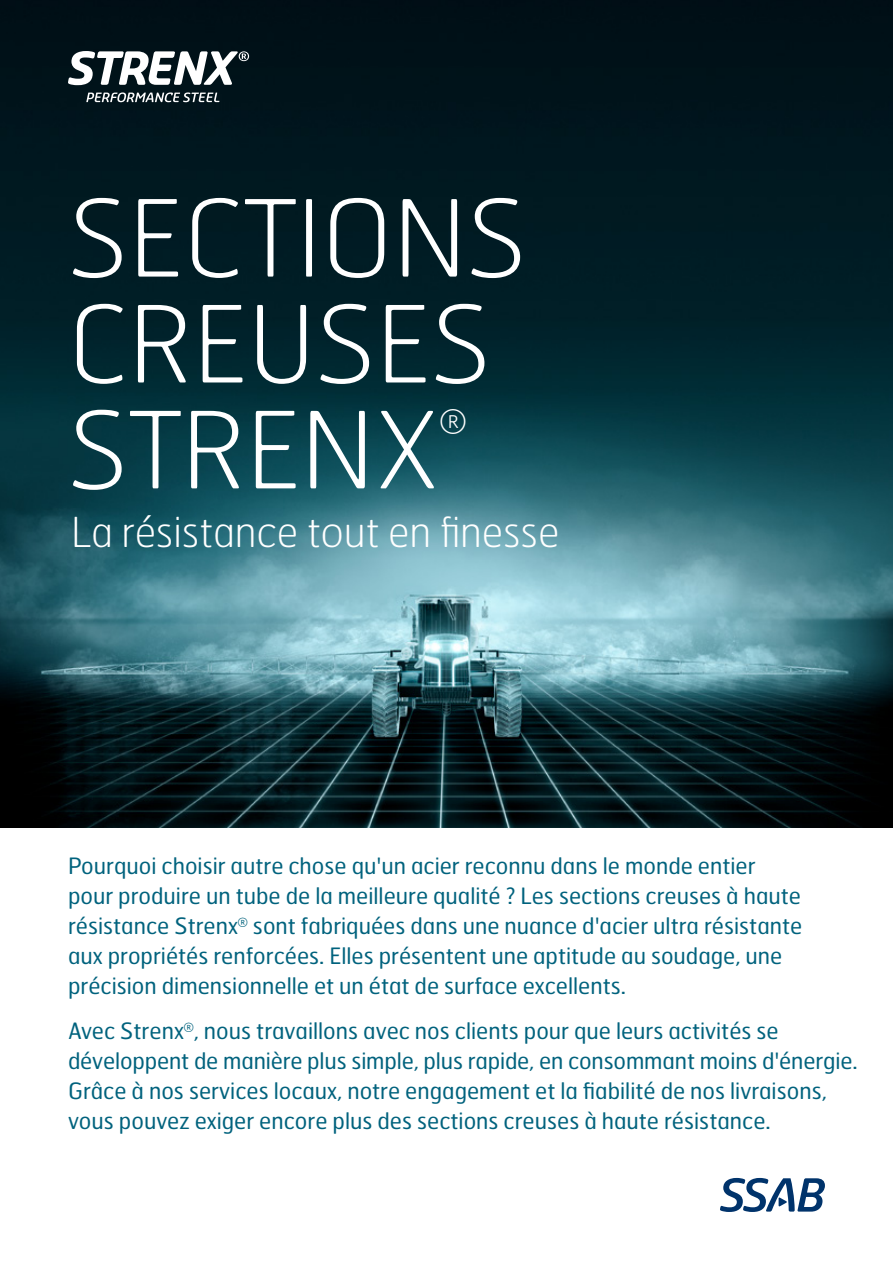
<style>
.page{position:relative;width:893px;height:1263px;background:#fff}
.page>*{position:absolute;margin:0;border:0;box-sizing:border-box;transform-origin:0 0}
.S___Headline_60{font:100 105.9px/105.9px "Hermes FB";color:#fff}
.S___Introduction_15{font:100 41.25px "Hermes FB";letter-spacing:-.005em;color:#fff}
.S___Headline_60-2{font:100 34.95px "Hermes FB";color:#fff}
.S___Introduction_15-2{font:22.5px/30px "Hermes FB";color:#00627d}
</style>
<div class="page">
<img style="left:0;top:0;width:893px;height:827px">
<svg style="left:720px;top:1178px;width:105px;height:34px"></svg>
<svg style="left:68px;top:51px;width:181px;height:34px"></svg>
<svg style="left:86px;top:92px;width:133px;height:10px"></svg>
<p class="S___Headline_60" style="left:68px;top:182px;width:461px">SECTIONS<br>CREUSES<br>STRENX</p>
<p class="S___Headline_60-2" style="left:440px;top:399px;width:28px">®</p>
<p class="S___Introduction_15" style="left:71px;top:506px;width:490px">La résistance tout en finesse</p>
<p class="S___Introduction_15-2" style="left:68px;top:850px;width:736px">Pourquoi choisir autre chose qu'un acier reconnu dans le monde entier pour produire un tube de la meilleure qualité ? Les sections creuses à haute résistance Strenx<sup>®</sup> sont fabriquées dans une nuance d'acier ultra résistante aux propriétés renforcées. Elles présentent une aptitude au soudage, une précision dimensionnelle et un état de surface excellents.</p>
<p class="S___Introduction_15-2" style="left:68px;top:1015px;width:791px">Avec Strenx<sup>®</sup>, nous travaillons avec nos clients pour que leurs activités se développent de manière plus simple, plus rapide, en consommant moins d'énergie.<br>Grâce à nos services locaux, notre engagement et la fiabilité de nos livraisons, vous pouvez exiger encore plus des sections creuses à haute résistance.</p>
</div>
